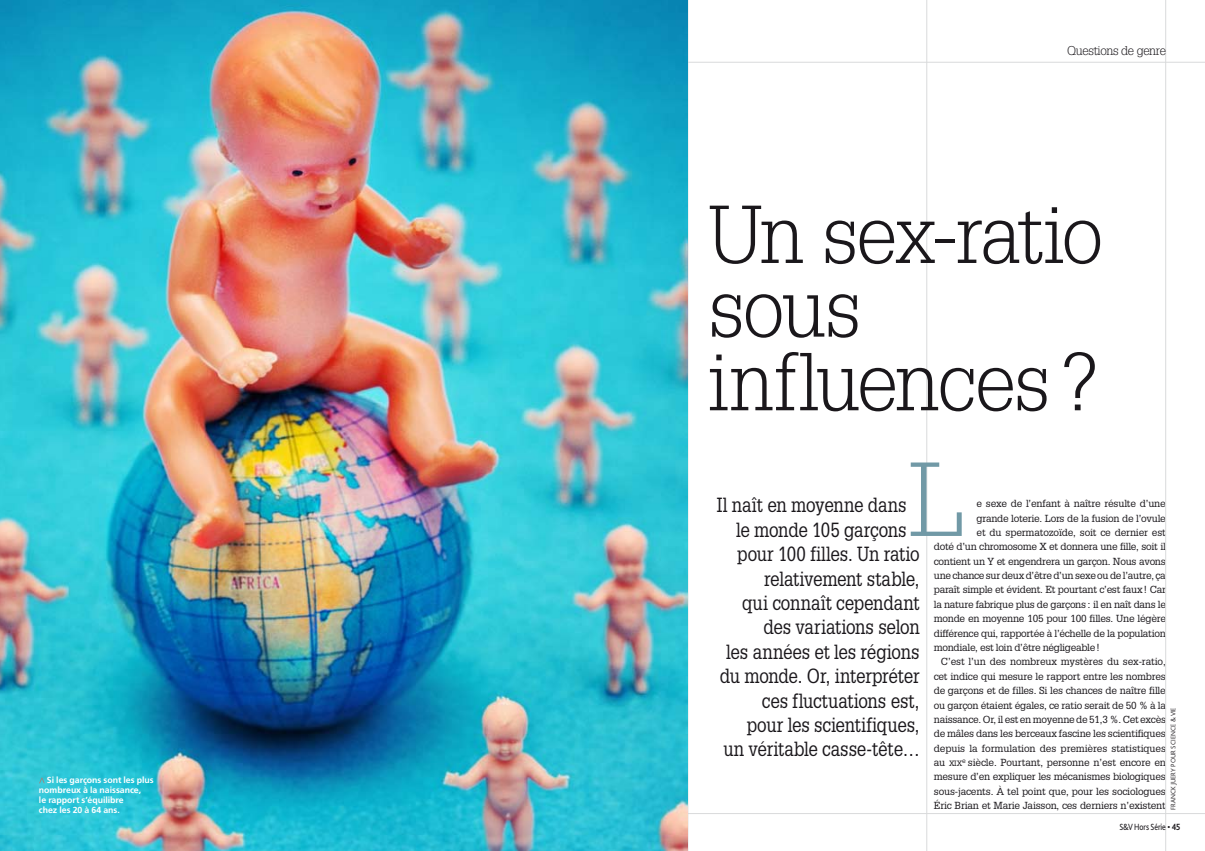
<style>
.page{position:relative;width:1205px;height:851px;background:#fff}
.page>*{position:absolute;margin:0;border:0;box-sizing:border-box;transform-origin:0 0}
.t1{font:300 102.5px "Glypha LT Std";color:#7199a6}
.t2{font:300 80px/73.6px "Glypha LT Std";letter-spacing:-.025em;color:#1a171b}
.t3{font:20px "Glypha LT Std";letter-spacing:-.01em;color:#1a171b;scale:.85 1}
.t4{font:300 12.5px "Glypha LT Std";letter-spacing:-.025em;color:#1a171b}
.t5{font:10px "Glypha LT Std";letter-spacing:-.02em;color:#1a171b}
.t6{font:9.38px "Bliss 2";letter-spacing:-.005em;color:#1a171b;scale:.83 1}
.t7{font:700 8.75px/10px "Frutiger LT Std";color:#fff}
.t8{font:300 6.88px "Bliss 2";color:#1a171b}
.s1{font-size:7.5px}
.s2{font-weight:700}
</style>
<div class="page">
<hr style="left:687px;top:0;width:1px;height:850px;background:#d9dadb">
<hr style="left:926px;top:0;width:1px;height:850px;background:#d9dadb">
<hr style="left:602px;top:813px;width:603px;height:1px;background:#d9dadb">
<hr style="left:602px;top:62px;width:603px;height:1px;background:#d9dadb">
<img style="left:0;top:0;width:687px;height:850px">
<hr style="left:1165px;top:0;width:1px;height:850px;background:#d9dadb">
<svg style="left:39px;top:777px;width:6px;height:6px"></svg>
<p class="t7" style="left:39px;top:775px;width:116px;text-indent:8px">Si les garçons sont les plus nombreux à la naissance,<br>le rapport s’équilibre<br>chez les 20 à 64 ans.</p>
<p class="t4" style="left:1067px;top:43px;width:100px">Questions de genre</p>
<h2 class="t2" style="left:709px;top:199px;width:396px">Un sex-ratio sous influences?</h2>
<h1 class="t1" style="left:908px;top:441px;width:58px">L</h1>
<h3 class="t3" style="left:717px;top:493px;width:225px">Il naît en moyenne dans</h3>
<h3 class="t3" style="left:736px;top:517px;width:202px">le monde 105 garçons</h3>
<h3 class="t3" style="left:737px;top:542px;width:216px">pour 100 filles. Un ratio</h3>
<h3 class="t3" style="left:764px;top:566px;width:185px">relativement stable,</h3>
<h3 class="t3" style="left:742px;top:590px;width:210px">qui connaît cependant</h3>
<h3 class="t3" style="left:763px;top:615px;width:185px">des variations selon</h3>
<h3 class="t3" style="left:726px;top:639px;width:229px">les années et les régions</h3>
<h3 class="t3" style="left:720px;top:664px;width:236px">du monde. Or, interpréter</h3>
<h3 class="t3" style="left:762px;top:688px;width:187px">ces fluctuations est,</h3>
<h3 class="t3" style="left:747px;top:712px;width:205px">pour les scientifiques,</h3>
<h3 class="t3" style="left:723px;top:737px;width:232px">un véritable casse-tête…</h3>
<p class="t5" style="left:976px;top:497px;width:191px">e sexe de l’enfant à naître résulte d’une</p>
<p class="t5" style="left:976px;top:512px;width:191px">grande loterie. Lors de la fusion de l’ovule</p>
<p class="t5" style="left:976px;top:526px;width:191px">et du spermatozoïde, soit ce dernier est</p>
<p class="t5" style="left:934px;top:540px;width:233px">doté d’un chromosome X et donnera une fille, soit il</p>
<p class="t5" style="left:934px;top:555px;width:233px">contient un Y et engendrera un garçon. Nous avons</p>
<p class="t5" style="left:934px;top:569px;width:233px">une chance sur deux d’être d’un sexe ou de l’autre, ça</p>
<p class="t5" style="left:934px;top:583px;width:234px">paraît simple et évident. Et pourtant c’est faux! Car</p>
<p class="t5" style="left:934px;top:598px;width:234px">la nature fabrique plus de garçons: il en naît dans le</p>
<p class="t5" style="left:934px;top:612px;width:234px">monde en moyenne 105 pour 100 filles. Une légère</p>
<p class="t5" style="left:934px;top:627px;width:233px">différence qui, rapportée à l’échelle de la population</p>
<p class="t5" style="left:934px;top:641px;width:168px">mondiale, est loin d’être négligeable!</p>
<p class="t5" style="left:941px;top:655px;width:226px">C’est l’un des nombreux mystères du sex-ratio,</p>
<p class="t5" style="left:934px;top:670px;width:233px">cet indice qui mesure le rapport entre les nombres</p>
<p class="t5" style="left:934px;top:684px;width:233px">de garçons et de filles. Si les chances de naître fille</p>
<p class="t5" style="left:934px;top:698px;width:234px">ou garçon étaient égales, ce ratio serait de 50 % à la</p>
<p class="t5" style="left:934px;top:713px;width:234px">naissance. Or, il est en moyenne de 51,3 %. Cet excès</p>
<p class="t5" style="left:934px;top:727px;width:233px">de mâles dans les berceaux fascine les scientifiques</p>
<p class="t5" style="left:934px;top:742px;width:234px">depuis la formulation des premières statistiques</p>
<p class="t5" style="left:934px;top:756px;width:233px">au <span class="s1">xix</span><sup>e</sup> siècle. Pourtant, personne n’est encore en</p>
<p class="t5" style="left:934px;top:770px;width:233px">mesure d’en expliquer les mécanismes biologiques</p>
<p class="t5" style="left:934px;top:785px;width:233px">sous-jacents. À tel point que, pour les sociologues</p>
<p class="t5" style="left:934px;top:799px;width:233px">Éric Brian et Marie Jaisson, ces derniers n’existent</p>
<p class="t8" style="left:1169px;top:810px;width:104px;rotate:-90deg">Franck Juery pour Science &amp; Vie</p>
<p class="t6" style="left:1119px;top:820px;width:75px">S&amp;V Hors Série • <span class="s2">45</span></p>
</div>
